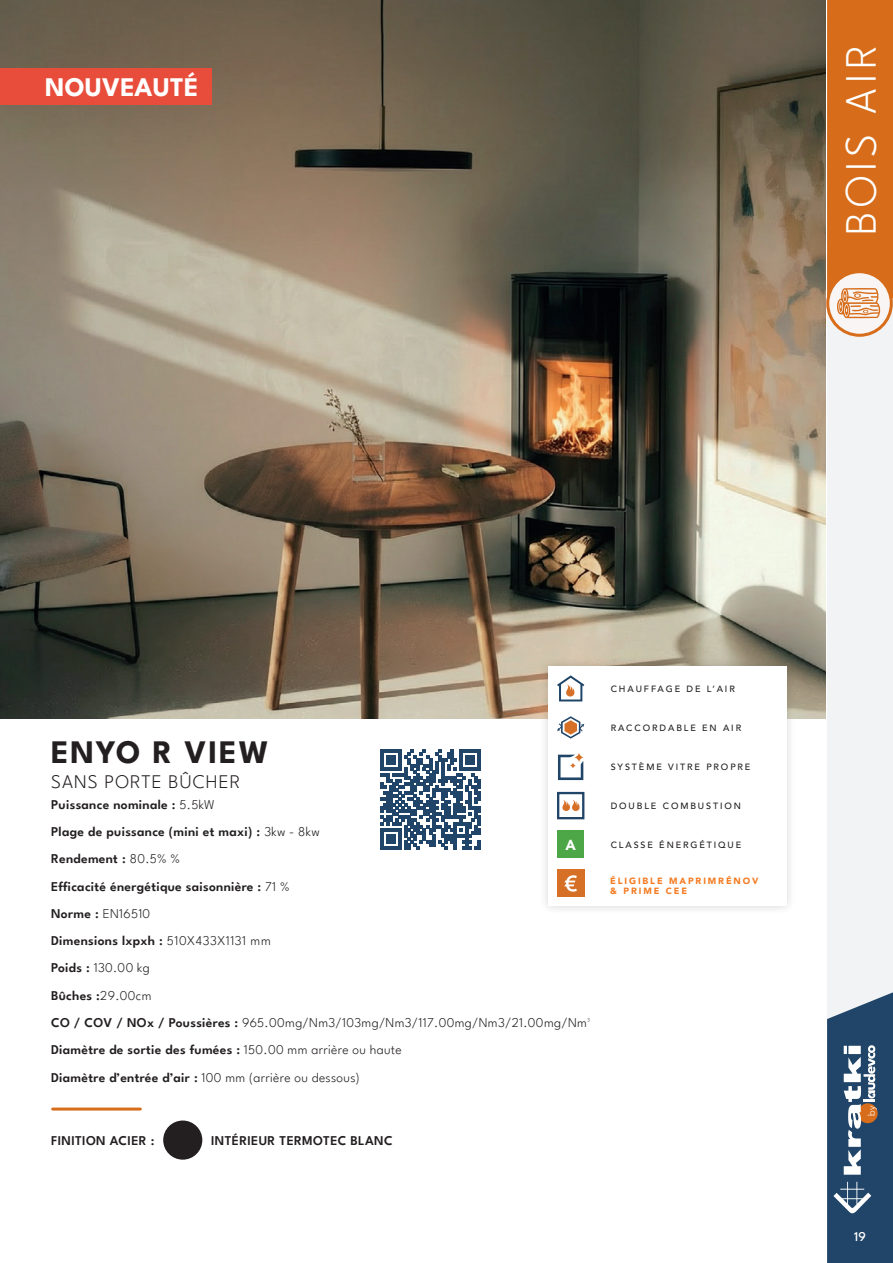
<style>
.page{position:relative;width:893px;height:1263px;background:#fff}
.page>*{position:absolute;margin:0;border:0;box-sizing:border-box;transform-origin:0 0}
.t1{font:300 45px "League Spartan";letter-spacing:.1em;color:#fff}
.t2{font:700 33px "League Spartan";letter-spacing:.055em;color:#231f20}
.t3{font:700 27px "League Spartan";letter-spacing:.005em;color:#fff}
.t4{font:300 19.35px "League Spartan";letter-spacing:.055em;color:#231f20}
.t5{font:900 14.4px "Avenir LT Std";color:#fff}
.t6{font:600 13.5px/27.3px "League Spartan";letter-spacing:.02em;color:#231f20}
.t7{font:500 13.5px "League Spartan";color:#fff}
.t8{font:300 9.45px "Avenir LT Std";color:#fff}
.t9{font:500 9px "Avenir LT Std";letter-spacing:.21em;color:#231f20}
.t10{font:900 9px/10.8px "Avenir LT Std";letter-spacing:.21em;color:#f47b21}
.s1{font-weight:300}
</style>
<div class="page">
<div style="left:827px;top:26px;width:66px;height:1039px;background:#f2f3f4"></div>
<svg style="left:827px;top:992px;width:66px;height:271px;background:#44617d"></svg>
<svg style="left:828px;top:272px;width:63px;height:63px"></svg>
<div style="left:826px;top:270px;width:67px;height:67px;border:3px solid #d76d1a;border-radius:50%"></div>
<svg style="left:827px;top:0;width:66px;height:318px;background:#d9782c"></svg>
<img style="left:0;top:0;width:826px;height:719px">
<svg style="left:381px;top:750px;width:99px;height:99px"></svg>
<hr style="left:381px;top:846px;width:21px;height:3px;background:#204568">
<div style="left:387px;top:834px;width:9px;height:9px;background:#204568"></div>
<div style="left:539px;top:657px;width:258px;height:258px;background:#231f20;opacity:.2"></div>
<div style="left:549px;top:666px;width:238px;height:239px;background:#fff"></div>
<svg style="left:557px;top:675px;width:27px;height:26px"></svg>
<svg style="left:557px;top:716px;width:27px;height:23px"></svg>
<svg style="left:558px;top:755px;width:25px;height:25px"></svg>
<svg style="left:562px;top:800px;width:18px;height:11px"></svg>
<div style="left:557px;top:792px;width:27px;height:27px;border:2px solid #204568"></div>
<div style="left:557px;top:831px;width:27px;height:27px;background:#4ea746"></div>
<div style="left:557px;top:870px;width:27px;height:27px;background:#d67027"></div>
<svg style="left:564px;top:875px;width:13px;height:17px"></svg>
<div style="left:0;top:68px;width:211px;height:37px;background:#e84c3b"></div>
<hr style="left:53px;top:1107px;width:87px;height:3px;background:#d76d1a">
<div style="left:163px;top:1120px;width:39px;height:40px;background:#231f20;border-radius:50%"></div>
<h3 class="t3" style="left:45px;top:66px;width:155px">NOUVEAUTÉ</h3>
<h1 class="t1" style="left:829px;top:235px;width:192px;rotate:-90deg">BOIS AIR</h1>
<p class="t9" style="left:611px;top:683px;width:126px">CHAUFFAGE DE L’AIR</p>
<p class="t9" style="left:611px;top:722px;width:132px">RACCORDABLE EN AIR</p>
<p class="t9" style="left:611px;top:761px;width:141px">SYSTÈME VITRE PROPRE</p>
<p class="t9" style="left:611px;top:800px;width:132px">DOUBLE COMBUSTION</p>
<h2 class="t2" style="left:51px;top:726px;width:219px">ENYO R VIEW</h2>
<h3 class="t4" style="left:51px;top:768px;width:191px">SANS PORTE BÛCHER</h3>
<p class="t6" style="left:51px;top:790px;width:541px">Puissance nominale : <span class="s1">5.5kW<br></span>Plage de puissance (mini et maxi) : <span class="s1">3kw - 8kw<br></span>Rendement : <span class="s1">80.5% %<br></span>Efficacité énergétique saisonnière : <span class="s1">71 %<br></span>Norme : <span class="s1">EN16510<br></span>Dimensions lxpxh : <span class="s1">510X433X1131 mm<br></span>Poids : <span class="s1">130.00 kg<br></span>Bûches :<span class="s1">29.00cm<br></span>CO / COV / NOx / Poussières : <span class="s1">965.00mg/Nm3/103mg/Nm3/117.00mg/Nm3/21.00mg/Nm³<br></span>Diamètre de sortie des fumées : <span class="s1">150.00 mm arrière ou haute<br></span>Diamètre d’entrée d’air : <span class="s1">100 mm (arrière ou dessous)</span></p>
<p class="t5" style="left:565px;top:836px;width:12px">A</p>
<p class="t9" style="left:611px;top:839px;width:132px">CLASSE ÉNERGÉTIQUE</p>
<p class="t10" style="left:610px;top:875px;width:150px">ÉLIGIBLE MAPRIMRÉNOV &amp; PRIME CEE</p>
<p class="t6" style="left:51px;top:1126px;width:105px">FINITION ACIER :</p>
<p class="t6" style="left:211px;top:1126px;width:183px">INTÉRIEUR TERMOTEC BLANC</p>
<p class="t8" style="left:866px;top:1116px;width:12px;rotate:-90deg">by</p>
<p class="t7" style="left:854px;top:1226px;width:13px">19</p>
</div>
